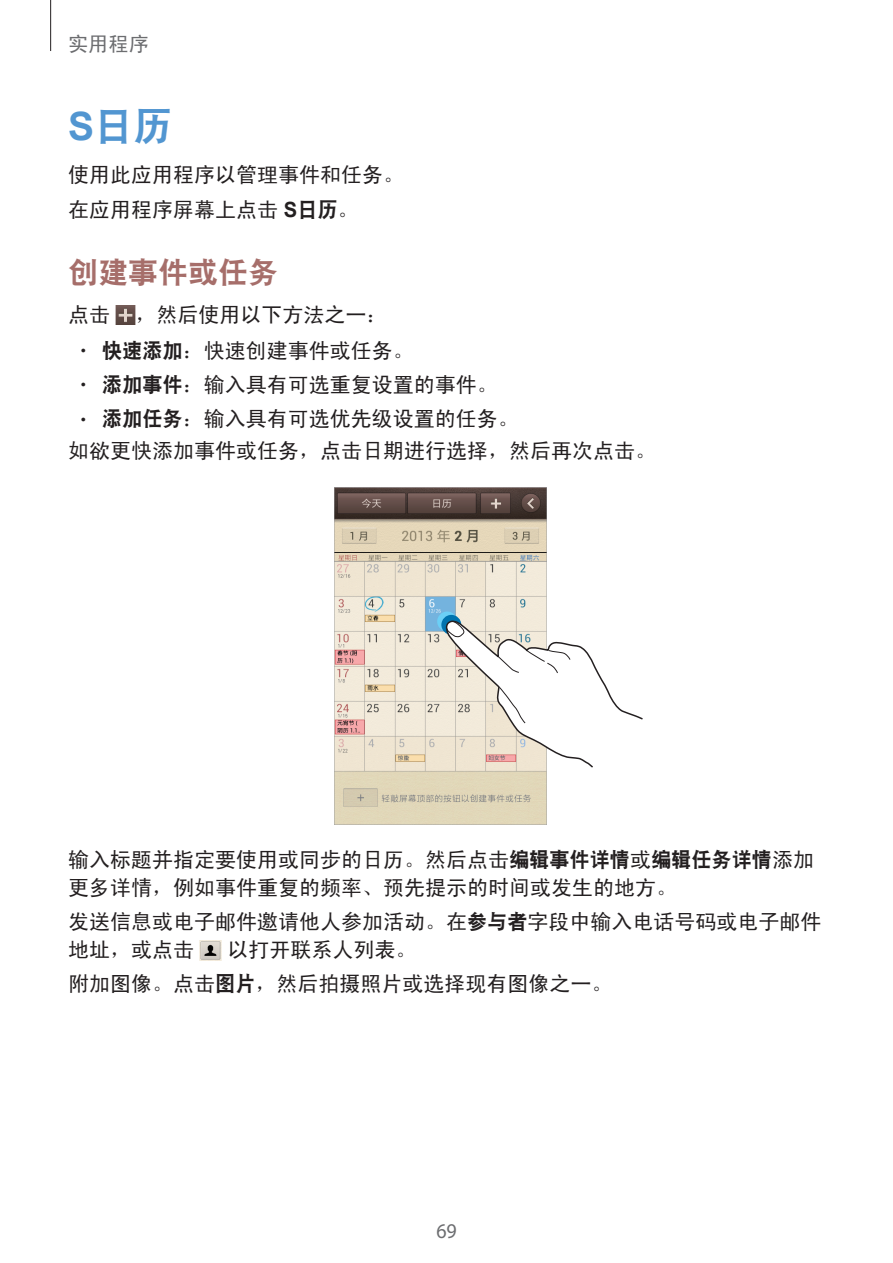
<style>
.page{position:relative;width:893px;height:1263px;background:#fff}
.page>*{position:absolute;margin:0;border:0;box-sizing:border-box;transform-origin:0 0}
.t1{font:39px "DF Hei W9";color:#5296d1}
.t2{font:30px "DF Hei W9";color:#a66e6a}
.t3{font:21px/34.2px "Sim Hei";color:#231f20}
.t4{font:21px "Myriad Pro";color:#6c6d70;scale:.95 1}
.t5{font:20.25px "Sim Hei";color:#6c6d70}
.s1{font-family:"Arial";font-weight:700}
.s2{font-family:"DF Hei W9"}
.s3{font-family:"Myriad Pro";font-weight:300}
</style>
<div class="page">
<hr style="left:50px;top:0;width:1px;height:51px;background:#231f20">
<img style="left:116px;top:305px;width:20px;height:19px">
<img style="left:334px;top:488px;width:213px;height:337px">
<div style="left:437px;top:611px;width:20px;height:20px;background:#6bcff6;border-radius:50%"></div>
<svg style="left:441px;top:615px;width:20px;height:20px"></svg>
<svg style="left:445px;top:621px;width:198px;height:148px"></svg>
<img style="left:200px;top:941px;width:22px;height:19px">
<p class="t5" style="left:68px;top:34px;width:82px">实用程序</p>
<h1 class="t1" style="left:68px;top:106px;width:106px"><span class="s1">S</span>日历</h1>
<p class="t3" style="left:68px;top:158px;width:338px">使用此应用程序以管理事件和任务。在应用程序屏幕上点击 <span class="s1">S</span><span class="s2">日历</span>。</p>
<h2 class="t2" style="left:68px;top:257px;width:212px">创建事件或任务</h2>
<p class="t3" style="left:68px;top:297px;width:321px">点击 ，然后使用以下方法之一：</p>
<p class="t3" style="left:81px;top:333px;width:334px"><span class="s3">•</span> <span class="s2">快速添加</span>：快速创建事件或任务。</p>
<p class="t3" style="left:81px;top:367px;width:418px"><span class="s3">•</span> <span class="s2">添加事件</span>：输入具有可选重复设置的事件。</p>
<p class="t3" style="left:68px;top:403px;width:590px;line-height:32px;text-indent:13px"><span class="s3">•</span> <span class="s2">添加任务</span>：输入具有可选优先级设置的任务。<br>如欲更快添加事件或任务，点击日期进行选择，然后再次点击。</p>
<p class="t3" style="left:68px;top:846px;width:747px;line-height:27.8px">输入标题并指定要使用或同步的日历。然后点击<span class="s2">编辑事件详情</span>或<span class="s2">编辑任务详情</span>添加更多详情，例如事件重复的频率、预先提示的时间或发生的地方。</p>
<p class="t3" style="left:68px;top:908px;width:755px;line-height:27.8px">发送信息或电子邮件邀请他人参加活动。在<span class="s2">参与者</span>字段中输入电话号码或电子邮件地址，或点击</p>
<p class="t3" style="left:68px;top:932px;width:546px;text-indent:160px">以打开联系人列表。<br>附加图像。点击<span class="s2">图片</span>，然后拍摄照片或选择现有图像之一。</p>
<p class="t4" style="left:436px;top:1218px;width:23px">69</p>
</div>
